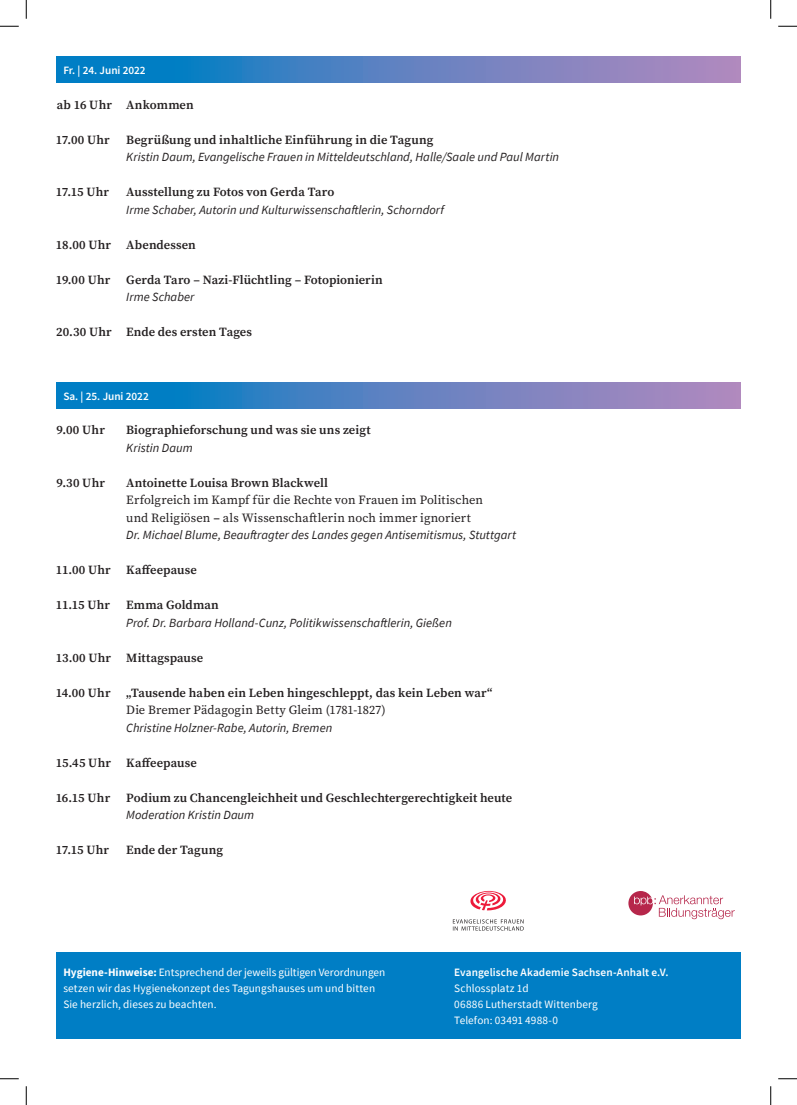
<style>
.page{position:relative;width:797px;height:1105px;background:#fff}
.page>*{position:absolute;margin:0;border:0;box-sizing:border-box;transform-origin:0 0}
.t1{font:600 12.5px "Source Serif Pro";letter-spacing:.005em;color:#231f20}
.t2{font:italic 12.5px "Source Sans Pro";color:#231f20}
.t3{font:12.5px/17.5px "Source Serif Pro";letter-spacing:.005em;color:#231f20}
.t4{font:11.25px/16.2px "Source Sans Pro";letter-spacing:.005em;color:#fff}
.t5{font:600 11.25px "Source Sans Pro";letter-spacing:.01em;color:#fff}
.t6{font:11.25px "Source Sans Variable";color:#fff}
.s1{font-weight:600}
.s2{font-weight:700}
</style>
<div class="page">
<svg style="left:56px;top:57px;width:684px;height:26px;background:#5582c1"></svg>
<svg style="left:56px;top:382px;width:684px;height:26px;background:#5582c1"></svg>
<div style="left:56px;top:952px;width:684px;height:87px;background:#007ec5"></div>
<svg style="left:628px;top:891px;width:106px;height:28px"></svg>
<svg style="left:470px;top:891px;width:36px;height:19px"></svg>
<svg style="left:453px;top:919px;width:70px;height:12px"></svg>
<svg style="left:0;top:25px;width:19px;height:2px"></svg>
<svg style="left:778px;top:25px;width:19px;height:2px"></svg>
<svg style="left:0;top:1078px;width:19px;height:1px"></svg>
<svg style="left:778px;top:1078px;width:19px;height:1px"></svg>
<svg style="left:25px;top:0;width:2px;height:19px"></svg>
<svg style="left:25px;top:1086px;width:2px;height:19px"></svg>
<svg style="left:770px;top:0;width:1px;height:19px"></svg>
<svg style="left:770px;top:1086px;width:1px;height:19px"></svg>
<p class="t6" style="left:63px;top:64px;width:84px">Fr. | 24. Juni 2022</p>
<p class="t1" style="left:57px;top:96px;width:138px">ab 16 Uhr Ankommen</p>
<p class="t1" style="left:56px;top:131px;width:55px">17.00 Uhr</p>
<p class="t1" style="left:126px;top:131px;width:308px">Begrüßung und inhaltliche Einführung in die Tagung</p>
<p class="t2" style="left:126px;top:149px;width:434px">Kristin Daum, Evangelische Frauen in Mitteldeutschland, Halle/Saale und Paul Martin</p>
<p class="t1" style="left:56px;top:183px;width:55px">17.15 Uhr</p>
<p class="t1" style="left:126px;top:183px;width:210px">Ausstellung zu Fotos von Gerda Taro</p>
<p class="t2" style="left:126px;top:201px;width:319px">Irme Schaber, Autorin und Kulturwissenschaftlerin, Schorndorf</p>
<p class="t1" style="left:56px;top:236px;width:141px">18.00 Uhr Abendessen</p>
<p class="t1" style="left:56px;top:271px;width:56px">19.00 Uhr</p>
<p class="t1" style="left:126px;top:271px;width:258px">Gerda Taro – Nazi-Flüchtling – Fotopionierin</p>
<p class="t2" style="left:126px;top:289px;width:70px">Irme Schaber</p>
<p class="t1" style="left:56px;top:323px;width:197px">20.30 Uhr Ende des ersten Tages</p>
<p class="t6" style="left:63px;top:389px;width:87px">Sa. | 25. Juni 2022</p>
<p class="t1" style="left:57px;top:421px;width:50px">9.00 Uhr</p>
<p class="t1" style="left:126px;top:421px;width:246px">Biographieforschung und was sie uns zeigt</p>
<p class="t2" style="left:126px;top:439px;width:68px">Kristin Daum</p>
<p class="t1" style="left:57px;top:474px;width:50px">9.30 Uhr</p>
<p class="t1" style="left:126px;top:474px;width:203px">Antoinette Louisa Brown Blackwell</p>
<p class="t3" style="left:126px;top:491px;width:358px">Erfolgreich im Kampf für die Rechte von Frauen im Politischen und Religiösen <span class="s1">–</span> als Wissenschaftlerin noch immer ignoriert</p>
<p class="t2" style="left:126px;top:527px;width:391px">Dr. Michael Blume, Beauftragter des Landes gegen Antisemitismus, Stuttgart</p>
<p class="t1" style="left:56px;top:561px;width:142px">11.00 Uhr Kaffeepause</p>
<p class="t1" style="left:56px;top:596px;width:56px">11.15 Uhr</p>
<p class="t1" style="left:126px;top:596px;width:94px">Emma Goldman</p>
<p class="t2" style="left:126px;top:614px;width:327px">Prof. Dr. Barbara Holland-Cunz, Politikwissenschaftlerin, Gießen</p>
<p class="t1" style="left:56px;top:649px;width:149px">13.00 Uhr Mittagspause</p>
<p class="t1" style="left:56px;top:684px;width:56px">14.00 Uhr</p>
<p class="t1" style="left:126px;top:684px;width:367px">„Tausende haben ein Leben hingeschleppt, das kein Leben war“</p>
<p class="t3" style="left:126px;top:701px;width:261px">Die Bremer Pädagogin Betty Gleim (1781-1827)</p>
<p class="t2" style="left:126px;top:719px;width:207px">Christine Holzner-Rabe, Autorin, Bremen</p>
<p class="t1" style="left:56px;top:754px;width:142px">15.45 Uhr Kaffeepause</p>
<p class="t1" style="left:56px;top:789px;width:56px">16.15 Uhr</p>
<p class="t1" style="left:126px;top:789px;width:387px">Podium zu Chancengleichheit und Geschlechtergerechtigkeit heute</p>
<p class="t2" style="left:126px;top:807px;width:129px">Moderation Kristin Daum</p>
<p class="t1" style="left:56px;top:841px;width:55px">17.15 Uhr</p>
<p class="t1" style="left:126px;top:841px;width:98px">Ende der Tagung</p>
<p class="t4" style="left:63px;top:964px;width:323px"><span class="s2">Hygiene-Hinweise:</span> Entsprechend der jeweils gültigen Verordnungen setzen wir das Hygienekonzept des Tagungshauses um und bitten<br>Sie herzlich, dieses zu beachten.</p>
<p class="t5" style="left:454px;top:964px;width:216px">Evangelische Akademie Sachsen-Anhalt e.V.</p>
<p class="t4" style="left:454px;top:980px;width:145px">Schlossplatz 1d<br>06886 Lutherstadt Wittenberg<br>Telefon: 03491 4988-0</p>
</div>
